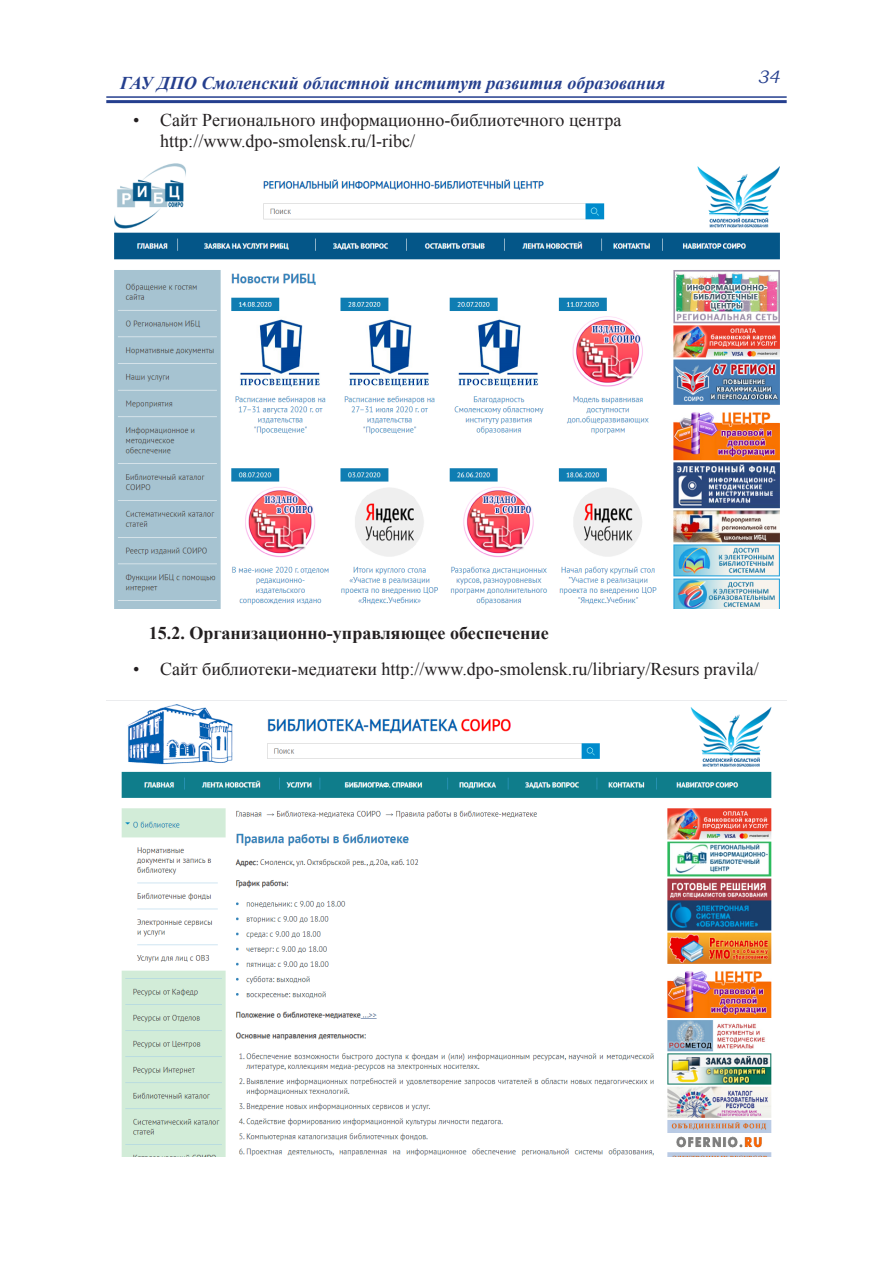
<style>
.page{position:relative;width:893px;height:1263px;background:#fff}
.page>*{position:absolute;margin:0;border:0;box-sizing:border-box;transform-origin:0 0}
.t1{font:18px/21px "Times New Roman";color:#231f20}
.t2{font:italic 700 18px "Times New Roman";color:#253f8e}
.No_Spacing{font:700 18px "Times New Roman";color:#231f20}
.t3{font:italic 18px "Bookman Old Style";color:#253f8e}
</style>
<div class="page">
<hr style="left:106px;top:96px;width:681px;height:2px;background:#253f8e">
<hr style="left:106px;top:100px;width:681px;height:3px;background:#253f8e">
<img style="left:114px;top:163px;width:666px;height:445px">
<img style="left:106px;top:700px;width:681px;height:457px">
<p class="t2" style="left:120px;top:70px;width:547px">ГАУ ДПО Смоленский областной институт развития образования</p>
<p class="t3" style="left:757px;top:65px;width:24px">34</p>
<p class="t1" style="left:160px;top:109px;width:462px;text-indent:-27px">• Сайт Регионального информационно-библиотечного центра http://www.dpo-smolensk.ru/l-ribc/</p>
<p class="No_Spacing" style="left:149px;top:621px;width:402px">15.2. Организационно-управляющее обеспечение</p>
<p class="t1" style="left:133px;top:658px;width:627px">• Сайт библиотеки-медиатеки http://www.dpo-smolensk.ru/libriary/Resurs pravila/</p>
</div>
